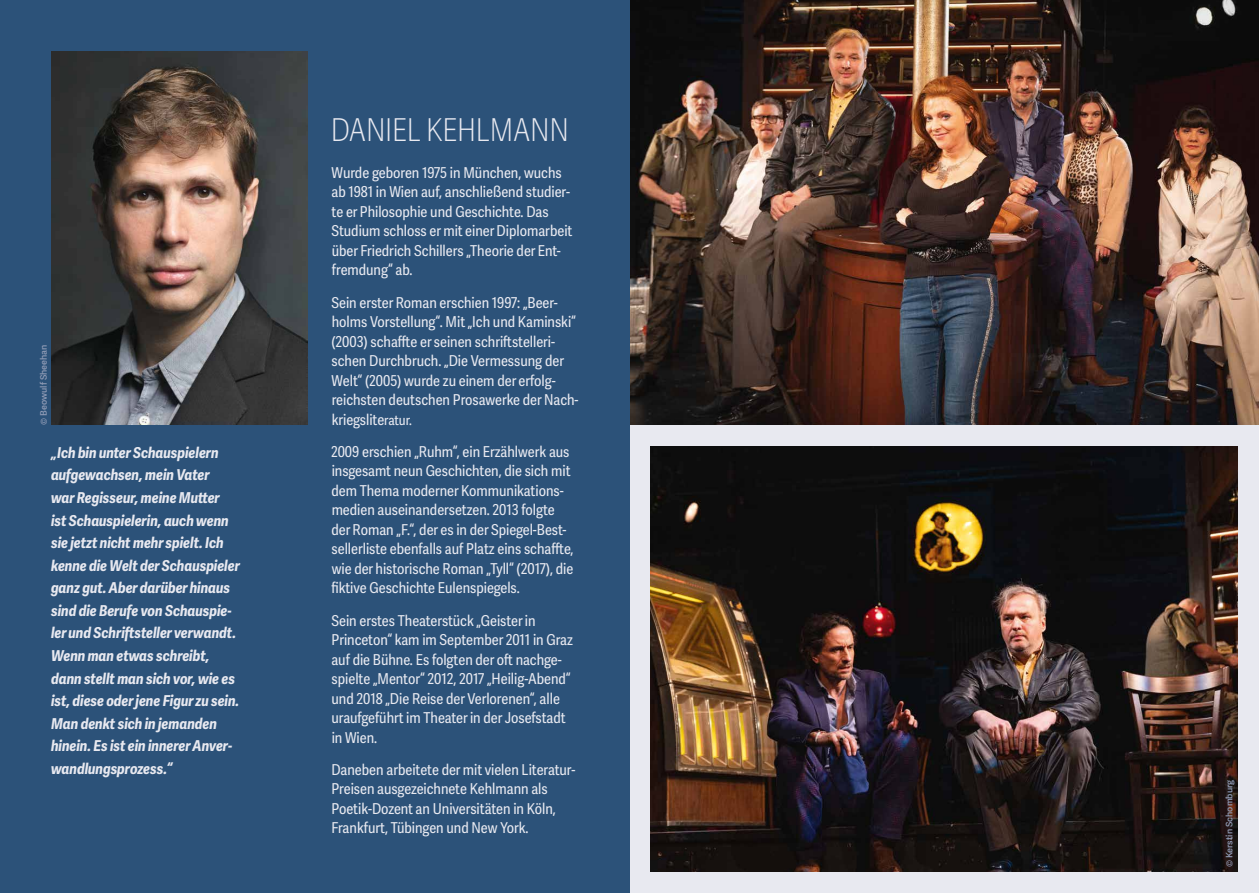
<style>
.page{position:relative;width:1259px;height:893px;background:#fff}
.page>*{position:absolute;margin:0;border:0;box-sizing:border-box;transform-origin:0 0}
.t1{font:100 31.5px "Adelle Sans Cnd";letter-spacing:-.01em;color:#e8e9f0}
.t2{font:15px/19.5px "Adelle Sans Cnd";color:#e8e9f0}
.t3{font:italic 700 15px/22.5px "Adelle Sans Cnd";color:#e8e9f0}
.t4{font:600 9px "Adelle Sans";color:#919cb6}
.s1{font-size:13.8px}
</style>
<div class="page">
<div style="left:629px;top:0;width:630px;height:893px;background:#e8e9f0"></div>
<img style="left:629px;top:0;width:630px;height:425px">
<img style="left:651px;top:446px;width:586px;height:426px">
<div style="left:0;top:0;width:629px;height:893px;background:#2c5279"></div>
<img style="left:51px;top:51px;width:257px;height:374px">
<p class="t4" style="left:38px;top:425px;width:82px;rotate:-90deg">© Beowulf Sheehan</p>
<p class="t3" style="left:51px;top:442px;width:190px">„Ich bin unter Schauspielern aufgewachsen, mein Vater<br>war Regisseur, meine Mutter<br>ist Schauspielerin, auch wenn sie jetzt nicht mehr spielt. Ich kenne die Welt der Schauspieler ganz gut. Aber darüber hinaus sind die Berufe von Schauspie&shy;ler und Schriftsteller verwandt.<br>Wenn man etwas schreibt, dann stellt man sich vor, wie es ist, diese oder jene Figur zu sein.<br>Man denkt sich in jemanden hinein. Es ist ein innerer Anver&shy;wandlungsprozess.“</p>
<h1 class="t1" style="left:331px;top:112px;width:239px">DANIEL KEHLMANN</h1>
<p class="t2" style="left:331px;top:163px;width:242px">Wurde geboren 1975 in München, wuchs ab 1981 in Wien auf, anschließend studier&shy;te er Philosophie und Geschichte. Das Studium schloss er mit einer Diplomarbeit über Friedrich Schillers „Theorie der Ent&shy;fremdung“ ab.</p>
<p class="t2" style="left:331px;top:293px;width:249px">Sein erster Roman erschien 1997: „Beer&shy;holms Vorstellung“. Mit „Ich und Kaminski“ (2003) schaffte er seinen schriftstelleri&shy;schen Durchbruch. „Die Vermessung der Welt“ (2005) wurde zu einem der erfolg&shy;reichsten deutschen Prosawerke der Nach&shy;kriegslite<span class="s1">ratur.</span></p>
<p class="t2" style="left:331px;top:442px;width:244px">2009 erschien „Ruhm“, ein Erzählwerk aus insgesamt neun Geschichten, die sich mit dem Thema moderner Kommunikations&shy;medien auseinandersetzen. 2013 folgte der Roman „F.“, der es in der Spiegel-Best&shy;sellerliste ebenfalls auf Platz eins schaffte, wie der historische Roman „Tyll“ (2017), die fiktive Geschichte Eulenspiegels.</p>
<p class="t2" style="left:331px;top:611px;width:243px">Sein erstes Theaterstück „Geister in Princeton“ kam im September 2011 in Graz auf die Bühne. Es folgten der oft nachge&shy;spielte „Mentor“ 2012, 2017 „Heilig-Abend“ und 2018 „Die Reise der Verlorenen“, alle uraufgeführt im Theater in der Josefstadt in Wien.</p>
<p class="t2" style="left:331px;top:760px;width:245px">Daneben arbeitete der mit vielen Literatur-Preisen ausgezeichnete Kehlmann als Poetik-Dozent an Universitäten in Köln, Frankfurt, Tübingen und New York.</p>
<p class="t4" style="left:1224px;top:867px;width:89px;rotate:-90deg">© Kerstin Schomburg</p>
</div>
